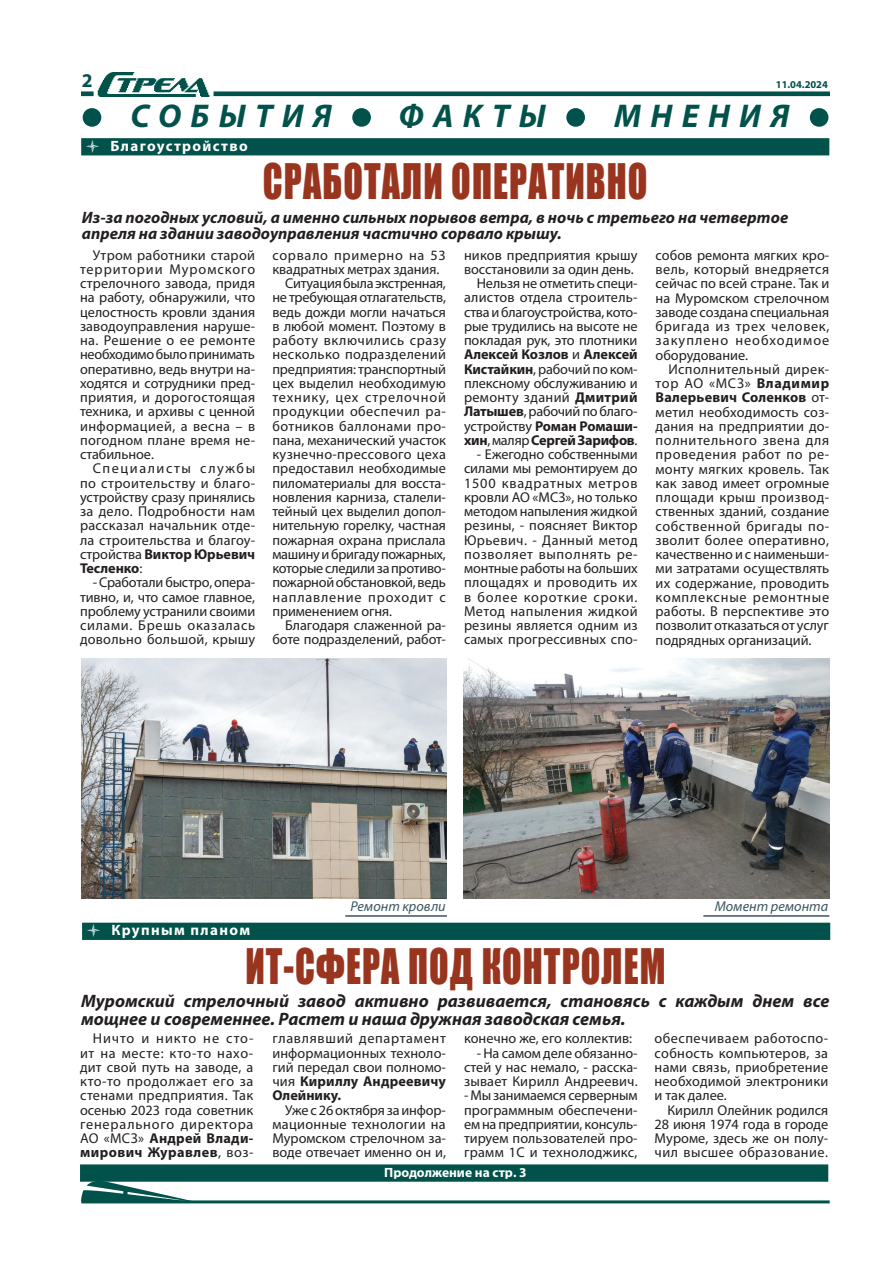
<style>
.page{position:relative;width:893px;height:1263px;background:#fff}
.page>*{position:absolute;margin:0;border:0;box-sizing:border-box;transform-origin:0 0}
.t1{font:45px "Impact";letter-spacing:.03em;color:#99351f;scale:.8 1}
.t2{font:italic 700 33px "Myriad Pro";letter-spacing:.28em;color:#00524a}
.t3{font:700 19.5px "Myriad Pro";color:#00524a}
.t4{font:italic 700 18px/18px "Myriad Pro";color:#231f20}
.t5{font:italic 700 16.5px/16.5px "Myriad Pro";color:#231f20}
.t6{font:700 15px "Myriad Pro";letter-spacing:.09em;color:#fff}
.t7{font:14.25px/14.2px "Myriad Pro";color:#231f20;text-align:justify}
.t8{font:14.25px "Myriad Pro";letter-spacing:-.02em;color:#231f20}
.t9{font:14.25px "Myriad Pro";letter-spacing:.06em;color:#231f20}
.t10{font:italic 14.25px "Myriad Pro";color:#3b545f}
.t11{font:14.25px "Myriad Pro";letter-spacing:.02em;color:#231f20}
.t12{font:14.25px "Myriad Pro";letter-spacing:.025em;color:#231f20}
.t13{font:14.25px "Myriad Pro";letter-spacing:.04em;color:#231f20}
.t14{font:14.25px "Myriad Pro";letter-spacing:.035em;color:#231f20}
.t15{font:14.25px "Myriad Pro";letter-spacing:.03em;color:#231f20}
.t16{font:14.25px "Myriad Pro";letter-spacing:.05em;color:#231f20}
.t17{font:700 13.5px "Myriad Pro";color:#fff}
.t18{font:700 10.5px "Myriad Pro";color:#00524a}
.s1{font-weight:700}
</style>
<div class="page">
<img style="left:81px;top:1182px;width:107px;height:18px">
<hr style="left:81px;top:1200px;width:749px;height:3px;background:#00524a">
<img style="left:81px;top:73px;width:749px;height:24px">
<svg style="left:82px;top:108px;width:20px;height:19px"></svg>
<svg style="left:352px;top:108px;width:19px;height:19px"></svg>
<svg style="left:566px;top:108px;width:19px;height:19px"></svg>
<svg style="left:809px;top:108px;width:20px;height:19px"></svg>
<div style="left:81px;top:138px;width:748px;height:17px;background:#00524a;border:2px solid #00524a"></div>
<svg style="left:80px;top:1164px;width:748px;height:18px;background:#2e706a"></svg>
<div style="left:84px;top:1166px;width:743px;height:13px;background:#00524a"></div>
<div style="left:83px;top:1166px;width:745px;height:14px;border:2px solid #00524a"></div>
<img style="left:81px;top:658px;width:366px;height:241px">
<hr style="left:345px;top:915px;width:102px;height:2px;background:#3b545f">
<img style="left:464px;top:658px;width:365px;height:240px">
<hr style="left:703px;top:915px;width:126px;height:2px;background:#3b545f">
<div style="left:82px;top:923px;width:748px;height:17px;background:#00524a;border:2px solid #00524a"></div>
<h3 class="t3" style="left:82px;top:68px;width:12px">2</h3>
<p class="t18" style="left:776px;top:78px;width:54px">11.04.2024</p>
<h2 class="t2" style="left:82px;top:95px;width:749px">● СОБЫТИЯ ● ФАКТЫ ● МНЕНИЯ ●</h2>
<p class="t6" style="left:85px;top:136px;width:164px">● Благоустройство</p>
<h1 class="t1" style="left:263px;top:147px;width:482px">СРАБОТАЛИ ОПЕРАТИВНО</h1>
<p class="t5" style="left:82px;top:208px;width:708px">Из-за погодных условий, а именно сильных порывов ветра, в ночь с третьего на четвертое апреля на здании заводоуправления частично сорвало крышу.</p>
<p class="t7" style="left:80px;top:247px;width:177px;text-indent:13px">Утром работники старой территории Муромского стрелочного завода, придя на работу, обнаружили, что целостность кровли здания заводоуправления наруше&shy;на. Решение о ее ремонте необходимо было принимать оперативно, ведь внутри на&shy;ходятся и сотрудники пред&shy;приятия, и дорогостоящая техника, и архивы с ценной информацией, а весна – в погодном плане время не&shy;стабильное.</p>
<p class="t7" style="left:80px;top:461px;width:177px;text-indent:13px">Специалисты службы по строительству и благо&shy;устройству сразу принялись за дело. Подробности нам рассказал начальник отде&shy;ла строительства и благоу&shy;стройства <span class="s1">Виктор Юрьевич Тесленко</span>:</p>
<p class="t7" style="left:80px;top:575px;width:177px;text-indent:13px">- Сработали быстро, опера&shy;тивно, и, что самое главное, проблему устранили своими силами. Брешь оказалась довольно большой, крышу</p>
<p class="t7" style="left:656px;top:248px;width:175px">собов ремонта мягких кро&shy;вель, который внедряется сейчас по всей стране. Так и на Муромском стрелочном заводе создана специальная бригада из трех человек, закуплено необходимое оборудование.</p>
<p class="t7" style="left:656px;top:362px;width:175px;text-indent:13px">Исполнительный дирек&shy;тор АО «МСЗ» <span class="s1">Владимир Валерьевич Соленков</span> от&shy;метил необходимость соз&shy;дания на предприятии до&shy;полнительного звена для проведения работ по ре&shy;монту мягких кровель. Так как завод имеет огромные площади крыш производ&shy;ственных зданий, создание собственной бригады по&shy;зволит более оперативно, качественно и с наименьши&shy;ми затратами осуществлять их содержание, проводить комплексные ремонтные работы. В перспективе это позволит отказаться от услуг подрядных организаций.</p>
<p class="t16" style="left:272px;top:246px;width:175px">сорвало примерно на 53</p>
<p class="t7" style="left:272px;top:262px;width:169px">квадратных метрах здания.</p>
<p class="t8" style="left:285px;top:274px;width:162px">Ситуация была экстренная,</p>
<p class="t7" style="left:272px;top:290px;width:175px">не требующая отлагательств,</p>
<p class="t7" style="left:272px;top:304px;width:175px">ведь дожди могли начаться</p>
<p class="t7" style="left:272px;top:319px;width:175px">в любой момент. Поэтому в</p>
<p class="t13" style="left:272px;top:331px;width:175px">работу включились сразу</p>
<p class="t12" style="left:272px;top:346px;width:175px">несколько подразделений</p>
<p class="t7" style="left:272px;top:361px;width:175px">предприятия: транспортный</p>
<p class="t7" style="left:272px;top:376px;width:175px">цех выделил необходимую</p>
<p class="t9" style="left:272px;top:388px;width:175px">технику, цех стрелочной</p>
<p class="t14" style="left:272px;top:403px;width:175px">продукции обеспечил ра-</p>
<p class="t15" style="left:272px;top:417px;width:175px">ботников баллонами про-</p>
<p class="t7" style="left:272px;top:433px;width:175px">пана, механический участок</p>
<p class="t11" style="left:272px;top:445px;width:175px">кузнечно-прессового цеха</p>
<p class="t7" style="left:272px;top:461px;width:175px">предоставил необходимые</p>
<p class="t7" style="left:272px;top:475px;width:175px">пиломатериалы для восста-</p>
<p class="t7" style="left:272px;top:490px;width:175px">новления карниза, сталели-</p>
<p class="t7" style="left:272px;top:504px;width:175px">тейный цех выделил допол-</p>
<p class="t7" style="left:272px;top:518px;width:175px">нительную горелку, частная</p>
<p class="t7" style="left:272px;top:532px;width:175px">пожарная охрана прислала</p>
<p class="t8" style="left:272px;top:545px;width:175px">машину и бригаду пожарных,</p>
<p class="t8" style="left:272px;top:559px;width:175px">которые следили за противо-</p>
<p class="t7" style="left:272px;top:575px;width:175px">пожарной обстановкой, ведь</p>
<p class="t9" style="left:272px;top:588px;width:175px">наплавление проходит с</p>
<p class="t7" style="left:272px;top:604px;width:121px">применением огня.</p>
<p class="t7" style="left:285px;top:618px;width:162px">Благодаря слаженной ра-</p>
<p class="t7" style="left:272px;top:632px;width:175px">боте подразделений, работ-</p>
<p class="t7" style="left:464px;top:247px;width:175px;text-align:right">ников предприятия крышу восстановили за один день.<br>Нельзя не отметить специ&shy;алистов отдела строитель&shy;ства и благоустройства, кото&shy;рые трудились на высоте не покладая рук, это плотники<br><span class="s1">Алексей Козлов</span> и <span class="s1">Алексей<br>Кистайкин</span>, рабочий по ком&shy;плексному обслуживанию и ремонту зданий <span class="s1">Дмитрий<br>Латышев</span>, рабочий по благо&shy;устройству <span class="s1">Роман Ромаши&shy;хин</span>, маляр <span class="s1">Сергей Зарифов</span>.</p>
<p class="t7" style="left:464px;top:447px;width:175px;text-indent:13px">- Ежегодно собственными силами мы ремонтируем до 1500 квадратных метров кровли АО «МСЗ», но только методом напыления жидкой резины, - поясняет Виктор Юрьевич. - Данный метод позволяет выполнять ре&shy;монтные работы на больших площадях и проводить их в более короткие сроки.<br>Метод напыления жидкой резины является одним из самых прогрессивных спо-</p>
<p class="t6" style="left:86px;top:920px;width:166px">● Крупным планом</p>
<p class="t10" style="left:351px;top:897px;width:97px">Ремонт кровли</p>
<h1 class="t1" style="left:245px;top:931px;width:527px">ИТ-СФЕРА ПОД КОНТРОЛЕМ</h1>
<p class="t10" style="left:715px;top:897px;width:115px">Момент ремонта</p>
<p class="t4" style="left:81px;top:991px;width:750px">Муромский стрелочный завод активно развивается, становясь с каждым днем все мощнее и современнее. Растет и наша дружная заводская семья.</p>
<p class="t7" style="left:80px;top:1031px;width:175px;text-indent:13px">Ничто и никто не сто&shy;ит на месте: кто-то нахо&shy;дит свой путь на заводе, а кто-то продолжает его за стенами предприятия. Так осенью 2023 года советник генерального директора АО «МСЗ» <span class="s1">Андрей Влади&shy;мирович Журавлев</span>, воз-</p>
<p class="t7" style="left:464px;top:1031px;width:170px">конечно же, его коллектив:</p>
<p class="t7" style="left:655px;top:1031px;width:175px">обеспечиваем работоспо&shy;собность компьютеров, за нами связь, приобретение необходимой электроники и так далее.</p>
<p class="t7" style="left:655px;top:1102px;width:175px;text-indent:13px">Кирилл Олейник родился 28 июня 1974 года в городе Муроме, здесь же он полу&shy;чил высшее образование.</p>
<p class="t7" style="left:272px;top:1031px;width:175px">главлявший департамент информационных техноло&shy;гий передал свои полномо&shy;чия <span class="s1">Кириллу Андреевичу Олейнику.</span></p>
<p class="t7" style="left:272px;top:1102px;width:175px;text-indent:13px">Уже с 26 октября за инфор&shy;мационные технологии на Муромском стрелочном за&shy;воде отвечает именно он и,</p>
<p class="t7" style="left:464px;top:1045px;width:175px;text-indent:13px">- На самом деле обязанно&shy;стей у нас немало, - расска&shy;зывает Кирилл Андреевич.</p>
<p class="t7" style="left:464px;top:1088px;width:175px">- Мы занимаемся серверным программным обеспечени&shy;ем на предприятии, консуль&shy;тируем пользователей про&shy;грамм 1С и технолоджикс,</p>
<p class="t17" style="left:384px;top:1164px;width:144px">Продолжение на стр. 3</p>
</div>
